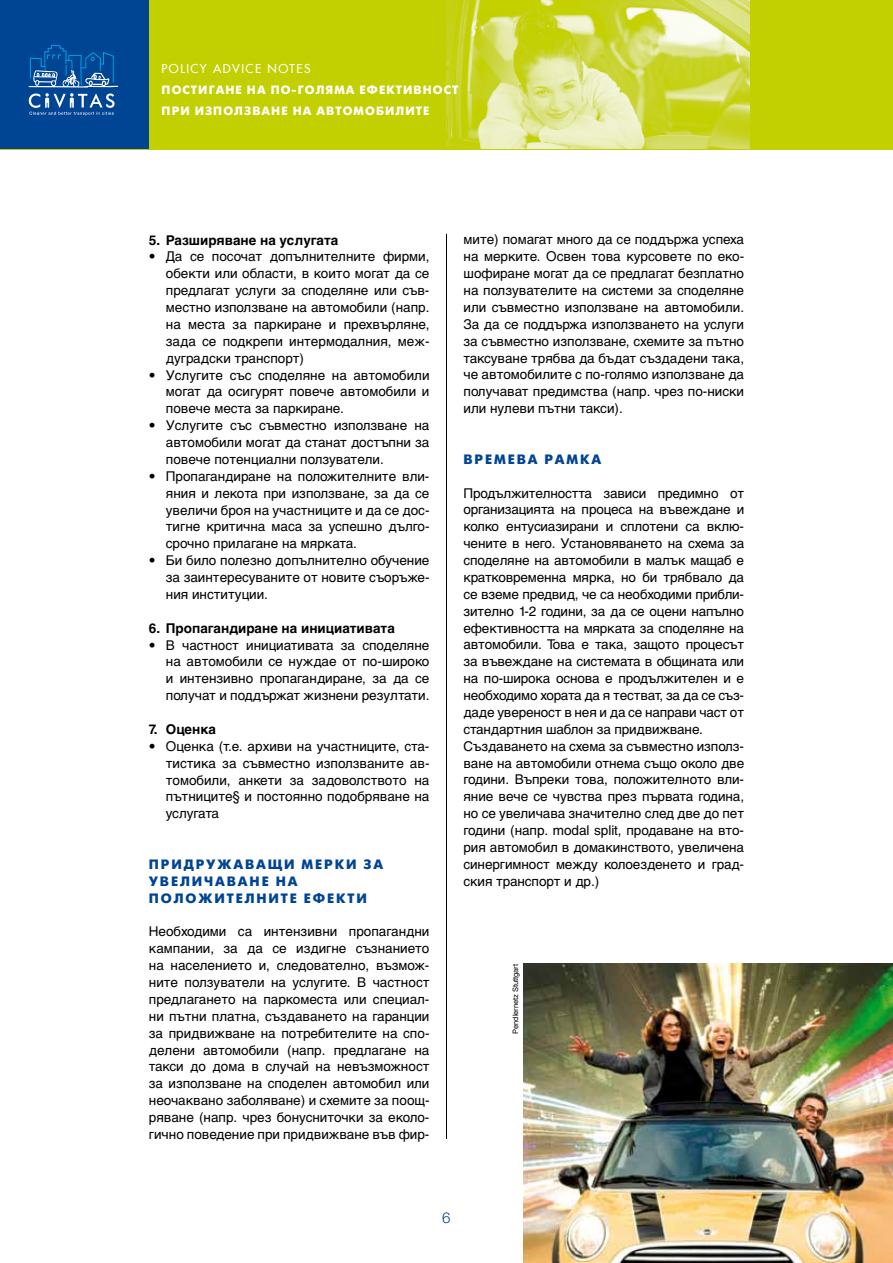
<style>
.page{position:relative;width:893px;height:1263px;background:#fff}
.page>*{position:absolute;margin:0;border:0;box-sizing:border-box;transform-origin:0 0}
.t1{font:300 15px "Helvetica Neue LT Pro";color:#004494}
.t2{font:13.5px/16.8px "Helvetica Cyr Upright";letter-spacing:-.005em;color:#000;text-align:justify}
.t3{font:700 13.5px "Futura Futuris";letter-spacing:.14em;color:#004494}
.t4{font:700 13.5px "Helvetica Cyr";color:#000}
.t5{font:700 12px/21px "Futura Futuris";letter-spacing:.09em;color:#fff}
.t6{font:500 12px "Futura Com";letter-spacing:.12em;color:#fff}
.t7{font:7.5px "Helvetica Cyr Upright";color:#000}
</style>
<div class="page">
<div style="left:0;top:0;width:893px;height:149px;background:#c2cf00"></div>
<div style="left:0;top:0;width:149px;height:149px;background:#004494"></div>
<svg style="left:29px;top:45px;width:89px;height:70px"></svg>
<img style="left:446px;top:0;width:304px;height:149px">
<hr style="left:892px;top:0;width:1px;height:149px;background:#004494">
<hr style="left:446px;top:234px;width:1px;height:905px;background:#000">
<img style="left:523px;top:964px;width:370px;height:299px">
<p class="t6" style="left:162px;top:60px;width:150px">POLICY ADVICE NOTES</p>
<p class="t5" style="left:162px;top:80px;width:298px">Постигане на по-голяма ефективност при използване на автомобилите</p>
<p class="t4" style="left:149px;top:232px;width:191px">5. Разширяване на услугата</p>
<p class="t2" style="left:166px;top:248px;width:265px;text-indent:-17px">• Да се посочат допълнителните фирми, обекти или области, в които могат да се предлагат услуги за споделяне или съв&shy;местно използване на автомобили (напр. на места за паркиране и прехвърляне, зада се подкрепи интермодалния, меж&shy;дуградски транспорт)</p>
<p class="t2" style="left:166px;top:366px;width:265px;text-indent:-17px">• Услугите със споделяне на автомобили могат да осигурят повече автомобили и повече места за паркиране.</p>
<p class="t2" style="left:166px;top:417px;width:265px;text-indent:-17px">• Услугите със съвместно използване на автомобили могат да станат достъпни за повече потенциални ползуватели.</p>
<p class="t2" style="left:166px;top:468px;width:265px;text-indent:-17px">• Пропагандиране на положителните вли&shy;яния и лекота при използване, за да се увеличи броя на участниците и да се дос&shy;тигне критична маса за успешно дълго&shy;срочно прилагане на мярката.</p>
<p class="t2" style="left:166px;top:552px;width:265px;text-indent:-17px">• Би било полезно допълнително обучение за заинтересуваните от новите съоръже&shy;ния институции.</p>
<p class="t4" style="left:149px;top:620px;width:248px">6. Пропагандиране на инициативата</p>
<p class="t2" style="left:166px;top:636px;width:265px;text-indent:-17px">• В частност инициативата за споделяне на автомобили се нуждае от по-широко и интензивно пропагандиране, за да се получат и поддържат жизнени резултати.</p>
<p class="t4" style="left:149px;top:721px;width:69px">7. Оценка</p>
<p class="t2" style="left:166px;top:738px;width:265px;text-indent:-17px">• Оценка (т.е. архиви на участниците, ста&shy;тистика за съвместно използваните ав&shy;томобили, анкети за задоволството на пътниците§ и постоянно подобряване на услугата</p>
<p class="t3" style="left:149px;top:856px;width:97px">ПРИДРУЖАВА</p>
<p class="t3" style="left:268px;top:856px;width:46px">ЩИ МЕРКИ</p>
<p class="t3" style="left:364px;top:856px;width:11px">ЗА</p>
<p class="t3" style="left:149px;top:873px;width:23px">УВЕЛИ</p>
<p class="t3" style="left:204px;top:873px;width:23px">ЧАВАНЕ</p>
<p class="t3" style="left:276px;top:873px;width:12px">НА</p>
<p class="t3" style="left:149px;top:890px;width:25px">ПОЛО</p>
<p class="t3" style="left:198px;top:890px;width:28px">ЖИТЕЛНИТЕ</p>
<p class="t3" style="left:304px;top:890px;width:12px">ЕФЕКТИ</p>
<p class="t2" style="left:149px;top:923px;width:282px">Необходими са интензивни пропагандни кампании, за да се издигне съзнанието на населението и, следователно, възмож&shy;ните ползуватели на услугите. В частност предлагането на паркоместа или специал&shy;ни пътни платна, създаването на гаранции за придвижване на потребителите на спо&shy;делени автомобили (напр. предлагане на такси до дома в случай на невъзможност за използване на споделен автомобил или неочаквано заболяване) и схемите за поощ&shy;ряване (напр. чрез бонусниточки за еколо&shy;гично поведение при придвижване във фир-</p>
<p class="t2" style="left:463px;top:231px;width:282px">мите) помагат много да се поддържа успеха на мерките. Освен това курсовете по еко&shy;шофиране могат да се предлагат безплатно на ползувателите на системи за споделяне или съвместно използване на автомобили.<br>За да се поддържа използването на услуги за съвместно използване, схемите за пътно таксуване трябва да бъдат създадени така, че автомобилите с по-голямо използване да получават предимства (напр. чрез по-ниски или нулеви пътни такси).</p>
<p class="t3" style="left:463px;top:451px;width:12px">ВРЕМЕВА</p>
<p class="t3" style="left:544px;top:451px;width:13px">РАМКА</p>
<p class="t2" style="left:463px;top:484px;width:282px;text-align:left">Продължителността зависи предимно от организацията на процеса на въвеждане и колко ентусиазирани и сплотени са вклю&shy;чените в него. Установяването на схема за споделяне на автомобили в малък мащаб е кратковременна мярка, но би трябвало да се вземе предвид, че са необходими прибли&shy;зително 1-2 години, за да се оцени напълно ефективността на мярката за споделяне на автомобили. Това е така, защото процесът за въвеждане на системата в общината или на по-широка основа е продължителен и е необходимо хората да я тестват, за да се съз&shy;даде увереност в нея и да се направи част от стандартния шаблон за придвижване.<br>Създаването на схема за съвместно използ&shy;ване на автомобили отнема също около две години. Въпреки това, положителното вли&shy;яние вече се чувства през първата година, но се увеличава значително след две до пет години (напр. modal split, продаване на вто&shy;рия автомобил в домакинството, увеличена синергимност между колоезденето и град&shy;ския транспорт и др.)</p>
<p class="t7" style="left:511px;top:1033px;width:71px;rotate:-90deg">Pendlernetz Stuttgart</p>
<p class="t1" style="left:442px;top:1208px;width:10px">6</p>
</div>
